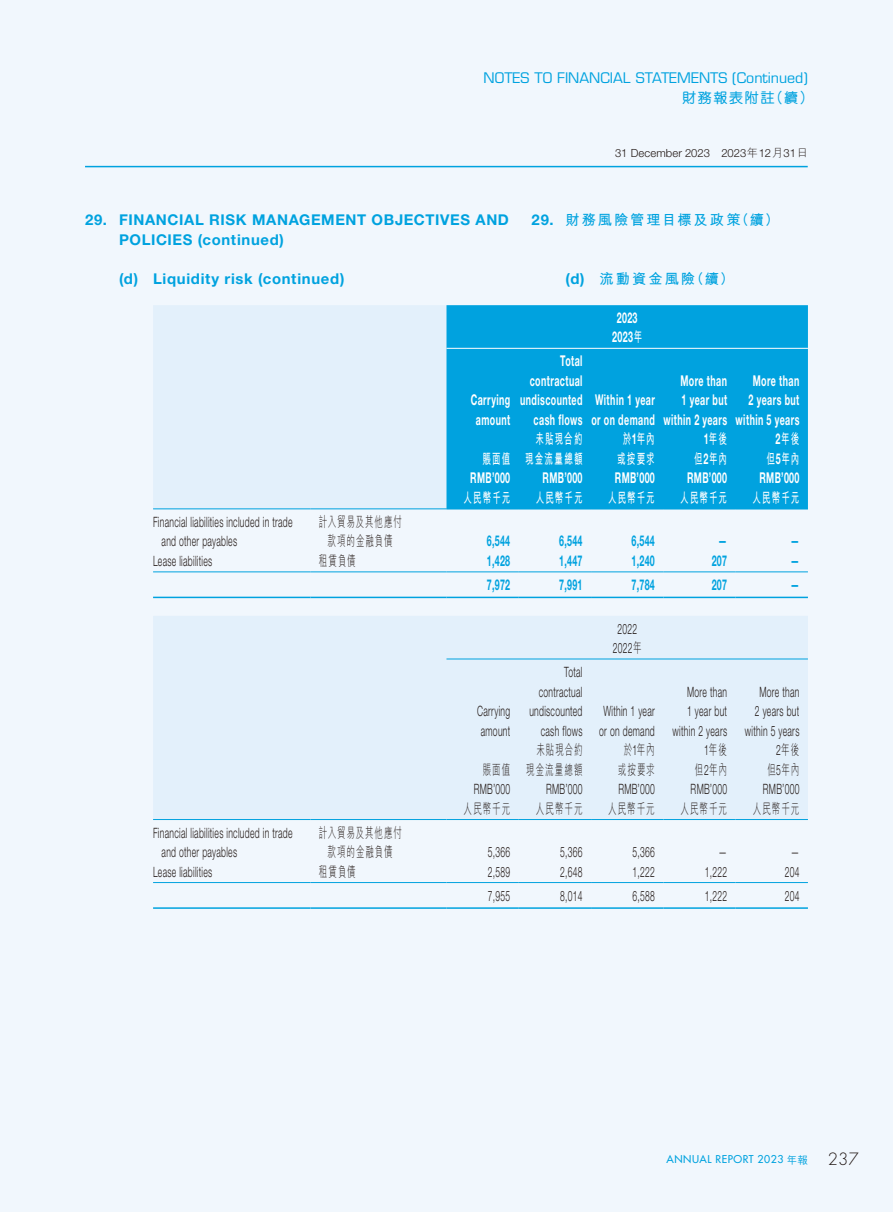
<style>
.page{position:relative;width:893px;height:1212px;background:#f1f7fd}
.page>*{position:absolute;margin:0;border:0;box-sizing:border-box;transform-origin:0 0}
.t1{font:700 14.85px/19.5px "Helvetica Neue LT Std";letter-spacing:.045em;color:#fff;text-align:right;scale:.6 1}
.t2{font:700 14.85px/19.5px "Helvetica Neue LT Std";letter-spacing:.04em;color:#00a2df}
.t3{font:700 14.85px "Helvetica Neue LT Std";letter-spacing:.04em;color:#00a2df;scale:.6 1}
.t4{font:300 14.25px/19.5px "Helvetica Neue LT Std";letter-spacing:.035em;color:#231916;scale:.6 1}
.t5{font:300 14.25px/19.5px "M Hei HK";letter-spacing:.11em;color:#231916;text-align:center;scale:.6 1}
.t6{font:700 14.25px/19.5px "M Hei HK";letter-spacing:.13em;color:#fff;text-align:right;scale:.6 1}
.t7{font:14.25px "Eurostile LT Std";color:#00a2df}
.t8{font:700 14.25px "M Hei HK";letter-spacing:.14em;color:#00a2df}
.t9{font:500 14.25px "M Yuen HK";letter-spacing:.1em;color:#00a2df}
.t10{font:300 11.25px "Helvetica Neue LT Std";color:#231916}
.t11{font:500 10.5px "Futura Std";letter-spacing:.05em;color:#00a2df}
.s1{font-family:"M Hei HK"}
.s2{font-family:"Helvetica Neue LT Std";font-size:14.85px}
.s3{font-family:"M Hei HK";font-size:14.25px}
.s4{font-family:"Helvetica Neue LT Std"}
.s5{font-weight:300;font-size:16.5px;color:#231916}
</style>
<div class="page">
<hr style="left:85px;top:166px;width:723px;height:1px;background:#00a2df">
<div style="left:153px;top:305px;width:293px;height:203px;background:#e3f0fb"></div>
<div style="left:446px;top:305px;width:362px;height:203px;background:#00a2df"></div>
<hr style="left:446px;top:348px;width:362px;height:1px;background:#fff">
<hr style="left:153px;top:508px;width:157px;height:1px;background:#00a2df">
<hr style="left:310px;top:508px;width:136px;height:1px;background:#00a2df">
<hr style="left:446px;top:508px;width:73px;height:1px;background:#00a2df">
<hr style="left:519px;top:508px;width:72px;height:1px;background:#00a2df">
<hr style="left:591px;top:508px;width:72px;height:1px;background:#00a2df">
<hr style="left:663px;top:508px;width:73px;height:1px;background:#00a2df">
<hr style="left:736px;top:508px;width:72px;height:1px;background:#00a2df">
<hr style="left:153px;top:571px;width:157px;height:1px;background:#00a2df">
<hr style="left:310px;top:571px;width:136px;height:1px;background:#00a2df">
<hr style="left:446px;top:571px;width:73px;height:1px;background:#00a2df">
<hr style="left:519px;top:571px;width:72px;height:1px;background:#00a2df">
<hr style="left:591px;top:571px;width:72px;height:1px;background:#00a2df">
<hr style="left:663px;top:571px;width:73px;height:1px;background:#00a2df">
<hr style="left:736px;top:571px;width:72px;height:1px;background:#00a2df">
<hr style="left:153px;top:597px;width:157px;height:1px;background:#00a2df">
<hr style="left:310px;top:597px;width:136px;height:1px;background:#00a2df">
<hr style="left:446px;top:597px;width:73px;height:1px;background:#00a2df">
<hr style="left:519px;top:597px;width:72px;height:1px;background:#00a2df">
<hr style="left:591px;top:597px;width:72px;height:1px;background:#00a2df">
<hr style="left:663px;top:597px;width:73px;height:1px;background:#00a2df">
<hr style="left:736px;top:597px;width:72px;height:1px;background:#00a2df">
<div style="left:153px;top:616px;width:655px;height:203px;background:#e3f0fb"></div>
<hr style="left:446px;top:659px;width:362px;height:1px;background:#00a2df">
<hr style="left:153px;top:819px;width:157px;height:1px;background:#00a2df">
<hr style="left:310px;top:819px;width:136px;height:1px;background:#00a2df">
<hr style="left:446px;top:819px;width:73px;height:1px;background:#00a2df">
<hr style="left:519px;top:819px;width:72px;height:1px;background:#00a2df">
<hr style="left:591px;top:819px;width:72px;height:1px;background:#00a2df">
<hr style="left:663px;top:819px;width:73px;height:1px;background:#00a2df">
<hr style="left:736px;top:819px;width:72px;height:1px;background:#00a2df">
<hr style="left:153px;top:882px;width:157px;height:1px;background:#00a2df">
<hr style="left:310px;top:882px;width:136px;height:1px;background:#00a2df">
<hr style="left:446px;top:882px;width:73px;height:1px;background:#00a2df">
<hr style="left:519px;top:882px;width:72px;height:1px;background:#00a2df">
<hr style="left:591px;top:882px;width:72px;height:1px;background:#00a2df">
<hr style="left:663px;top:882px;width:73px;height:1px;background:#00a2df">
<hr style="left:736px;top:882px;width:72px;height:1px;background:#00a2df">
<hr style="left:153px;top:907px;width:157px;height:2px;background:#00a2df">
<hr style="left:310px;top:907px;width:136px;height:2px;background:#00a2df">
<hr style="left:446px;top:907px;width:73px;height:2px;background:#00a2df">
<hr style="left:519px;top:907px;width:72px;height:2px;background:#00a2df">
<hr style="left:591px;top:907px;width:72px;height:2px;background:#00a2df">
<hr style="left:663px;top:907px;width:73px;height:2px;background:#00a2df">
<hr style="left:736px;top:907px;width:72px;height:2px;background:#00a2df">
<p class="t7" style="left:484px;top:69px;width:326px">NOTES TO FINANCIAL STATEMENTS (Continued)</p>
<p class="t9" style="left:682px;top:91px;width:133px">財務報表附註（續）</p>
<p class="t10" style="left:615px;top:146px;width:194px">31 December 2023 2023<span class="s1">年</span>12<span class="s1">月</span>31<span class="s1">日</span></p>
<p class="t2" style="left:119px;top:210px;width:391px;text-indent:-34px">29. FINANCIAL RISK MANAGEMENT OBJECTIVES AND<br>POLICIES (continued)</p>
<p class="t2" style="left:119px;top:268px;width:227px">(d) Liquidity risk (continued)</p>
<p class="t1" style="left:471px;top:390px;width:67px;text-align:center">Carrying amount</p>
<p class="t6" style="left:482px;top:448px;width:48px">賬面值</p>
<p class="t8" style="left:531px;top:210px;width:249px"><span class="s2">29.</span> 財務風險管理目標及政策（續）</p>
<p class="t8" style="left:566px;top:268px;width:170px"><span class="s2">(d)</span> 流動資金風險（續）</p>
<p class="t1" style="left:520px;top:351px;width:105px">Total contractual undiscounted cash flows</p>
<p class="t1" style="left:612px;top:307px;width:52px;text-align:center">2023<br>2023<span class="s3">年</span></p>
<p class="t1" style="left:591px;top:390px;width:107px;text-align:left">Within 1 year or on demand</p>
<p class="t1" style="left:663px;top:370px;width:108px">More than<br>1 year but within 2 years</p>
<p class="t1" style="left:736px;top:370px;width:108px">More than<br>2 years but within 5 years</p>
<p class="t6" style="left:525px;top:428px;width:97px">未貼現合約現金流量總額</p>
<p class="t6" style="left:617px;top:428px;width:64px;text-align:center">於<span class="s2">1</span>年內或按要求</p>
<p class="t6" style="left:694px;top:428px;width:57px"><span class="s2">1</span>年後但<span class="s2">2</span>年內</p>
<p class="t6" style="left:767px;top:428px;width:56px"><span class="s2">2</span>年後但<span class="s2">5</span>年內</p>
<p class="t4" style="left:162px;top:512px;width:220px;text-indent:-9px">Financial liabilities included in trade and other payables</p>
<p class="t5" style="left:319px;top:512px;width:140px">計入貿易及其他應付款項的金融負債</p>
<p class="t1" style="left:470px;top:468px;width:68px">RMB’000</p>
<p class="t1" style="left:543px;top:468px;width:68px">RMB’000</p>
<p class="t1" style="left:615px;top:468px;width:68px">RMB’000</p>
<p class="t1" style="left:687px;top:468px;width:68px">RMB’000</p>
<p class="t1" style="left:759px;top:468px;width:68px">RMB’000</p>
<p class="t6" style="left:463px;top:487px;width:80px">人民幣千元</p>
<p class="t6" style="left:536px;top:487px;width:80px">人民幣千元</p>
<p class="t6" style="left:608px;top:487px;width:80px">人民幣千元</p>
<p class="t6" style="left:680px;top:487px;width:80px">人民幣千元</p>
<p class="t6" style="left:753px;top:487px;width:80px">人民幣千元</p>
<p class="t3" style="left:487px;top:532px;width:40px">6,544</p>
<p class="t3" style="left:559px;top:532px;width:40px">6,544</p>
<p class="t3" style="left:631px;top:532px;width:40px">6,544</p>
<p class="t3" style="left:718px;top:532px;width:16px">—</p>
<p class="t3" style="left:790px;top:532px;width:16px">—</p>
<p class="t4" style="left:153px;top:551px;width:100px">Lease liabilities</p>
<p class="t5" style="left:319px;top:551px;width:63px">租賃負債</p>
<p class="t3" style="left:487px;top:551px;width:40px">1,428</p>
<p class="t3" style="left:559px;top:551px;width:40px">1,447</p>
<p class="t3" style="left:631px;top:551px;width:40px">1,240</p>
<p class="t3" style="left:712px;top:551px;width:27px">207</p>
<p class="t3" style="left:790px;top:551px;width:16px">—</p>
<p class="t3" style="left:487px;top:575px;width:40px">7,972</p>
<p class="t3" style="left:559px;top:575px;width:40px">7,991</p>
<p class="t3" style="left:631px;top:575px;width:40px">7,784</p>
<p class="t3" style="left:712px;top:575px;width:27px">207</p>
<p class="t3" style="left:790px;top:575px;width:16px">—</p>
<p class="t4" style="left:613px;top:618px;width:49px;text-align:center">2022<br>2022<span class="s1">年</span></p>
<p class="t4" style="left:477px;top:701px;width:57px">Carrying amount</p>
<p class="t5" style="left:483px;top:759px;width:47px">賬面值</p>
<p class="t4" style="left:529px;top:662px;width:90px;text-align:right">Total contractual undiscounted cash flows</p>
<p class="t4" style="left:599px;top:701px;width:94px">Within 1 year or on demand</p>
<p class="t4" style="left:673px;top:681px;width:92px;text-align:right">More than<br>1 year but within 2 years</p>
<p class="t4" style="left:745px;top:681px;width:92px;text-align:right">More than<br>2 years but within 5 years</p>
<p class="t5" style="left:526px;top:740px;width:95px;text-align:right">未貼現合約現金流量總額</p>
<p class="t5" style="left:618px;top:740px;width:63px">於<span class="s4">1</span>年內或按要求</p>
<p class="t5" style="left:695px;top:740px;width:55px;text-align:right"><span class="s4">1</span>年後但<span class="s4">2</span>年內</p>
<p class="t5" style="left:767px;top:740px;width:55px;text-align:right"><span class="s4">2</span>年後但<span class="s4">5</span>年內</p>
<p class="t4" style="left:162px;top:822px;width:220px;text-indent:-9px">Financial liabilities included in trade and other payables</p>
<p class="t5" style="left:319px;top:822px;width:140px">計入貿易及其他應付款項的金融負債</p>
<p class="t4" style="left:474px;top:779px;width:62px">RMB’000</p>
<p class="t4" style="left:546px;top:779px;width:62px">RMB’000</p>
<p class="t4" style="left:618px;top:779px;width:62px">RMB’000</p>
<p class="t4" style="left:691px;top:779px;width:62px">RMB’000</p>
<p class="t4" style="left:763px;top:779px;width:62px">RMB’000</p>
<p class="t5" style="left:464px;top:798px;width:79px">人民幣千元</p>
<p class="t5" style="left:536px;top:798px;width:79px">人民幣千元</p>
<p class="t5" style="left:608px;top:798px;width:79px">人民幣千元</p>
<p class="t5" style="left:680px;top:798px;width:79px">人民幣千元</p>
<p class="t5" style="left:753px;top:798px;width:79px">人民幣千元</p>
<p class="t4" style="left:488px;top:842px;width:39px">5,366</p>
<p class="t4" style="left:560px;top:842px;width:39px">5,366</p>
<p class="t4" style="left:632px;top:842px;width:39px">5,366</p>
<p class="t4" style="left:719px;top:842px;width:16px">—</p>
<p class="t4" style="left:791px;top:842px;width:16px">—</p>
<p class="t4" style="left:153px;top:861px;width:100px">Lease liabilities</p>
<p class="t5" style="left:319px;top:861px;width:63px">租賃負債</p>
<p class="t4" style="left:488px;top:861px;width:39px">2,589</p>
<p class="t4" style="left:560px;top:861px;width:39px">2,648</p>
<p class="t4" style="left:632px;top:861px;width:39px">1,222</p>
<p class="t4" style="left:705px;top:861px;width:39px">1,222</p>
<p class="t4" style="left:785px;top:861px;width:26px">204</p>
<p class="t4" style="left:488px;top:885px;width:39px">7,955</p>
<p class="t4" style="left:560px;top:885px;width:39px">8,014</p>
<p class="t4" style="left:632px;top:885px;width:39px">6,588</p>
<p class="t4" style="left:705px;top:885px;width:39px">1,222</p>
<p class="t4" style="left:785px;top:885px;width:26px">204</p>
<p class="t11" style="left:667px;top:1153px;width:194px">ANNUAL REPORT 2023 <span class="s1">年報</span> <span class="s5">237</span></p>
</div>
